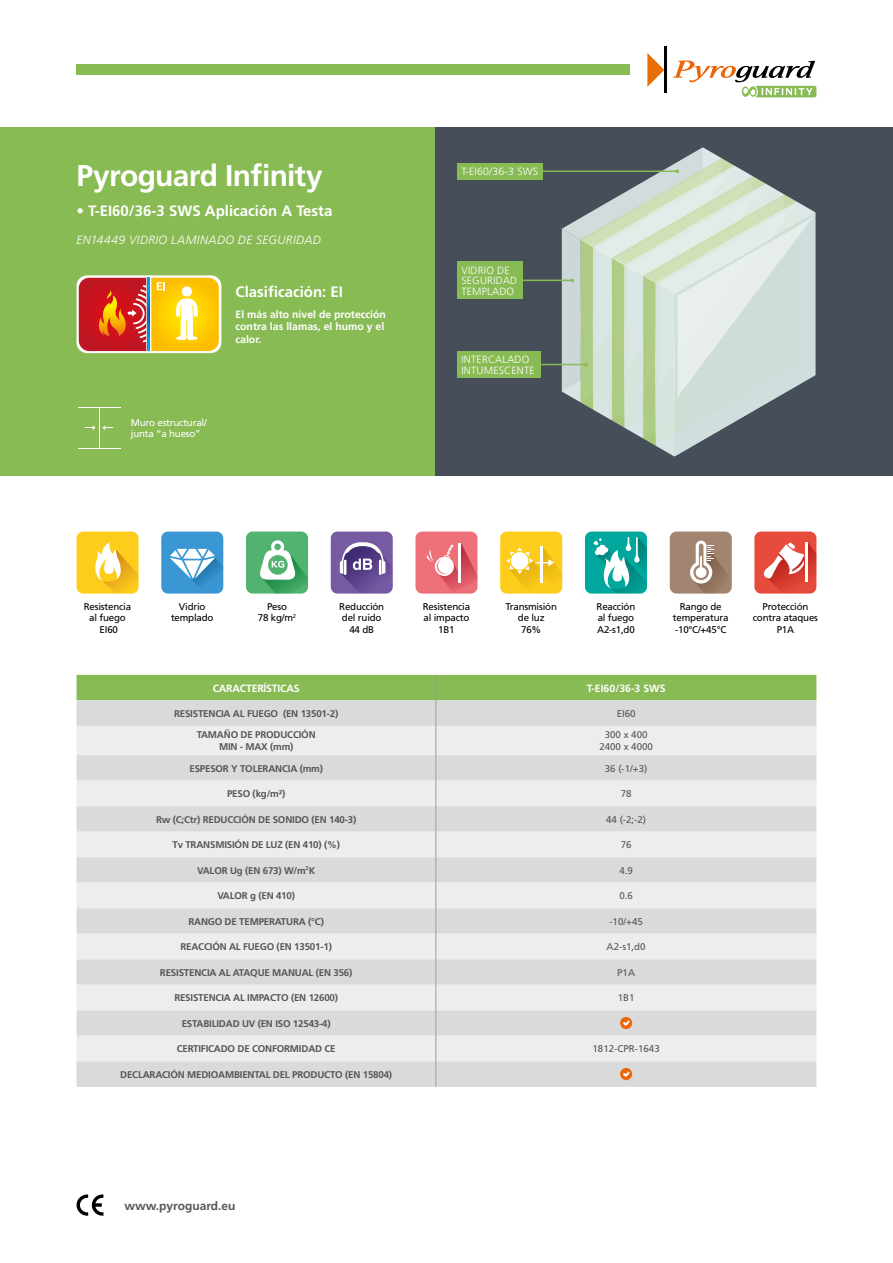
<style>
.page{position:relative;width:893px;height:1263px;background:#fff}
.page>*{position:absolute;margin:0;border:0;box-sizing:border-box;transform-origin:0 0}
.t1{font:700 30px "Frutiger LT Std";letter-spacing:-.025em;color:#fff}
.t2{font:700 15px "Frutiger LT Std";color:#fff}
.t3{font:italic 300 12px "Frutiger LT Std";letter-spacing:.035em;color:#fff}
.t4{font:700 12px "Frutiger LT Std";color:#575756}
.t5{font:700 10.5px/12.6px "Frutiger LT Std";color:#fff}
.t6{font:300 10.5px/10.5px "Frutiger LT Std";letter-spacing:.02em;color:#fff}
.t7{font:700 10.5px "Frutiger LT Std";letter-spacing:-.02em;color:#fff}
.t8{font:700 9.75px/11.7px "Frutiger LT Std";letter-spacing:-.02em;color:#575756;text-align:center}
.t9{font:9.75px/11.7px "Frutiger LT Std";letter-spacing:-.02em;color:#000;text-align:center}
.t10{font:9.75px/11.7px "Frutiger LT Std";color:#575756;text-align:center}
.t11{font:9.75px/11.7px "Frutiger LT Std";letter-spacing:-.02em;color:#fff}
</style>
<div class="page">
<div style="left:77px;top:64px;width:553px;height:10px;background:#89bb55"></div>
<div style="left:0;top:128px;width:436px;height:348px;background:#89bb55"></div>
<div style="left:436px;top:128px;width:457px;height:348px;background:#464e59"></div>
<svg style="left:647px;top:53px;width:17px;height:34px"></svg>
<hr style="left:664px;top:46px;width:2px;height:47px;background:#000">
<svg style="left:673px;top:60px;width:143px;height:37px"></svg>
<svg style="left:77px;top:275px;width:144px;height:78px"></svg>
<svg style="left:79px;top:278px;width:140px;height:73px;background:#df812d"></svg>
<hr style="left:477px;top:364px;width:109px;height:1px;background:#89bb55">
<div style="left:457px;top:351px;width:83px;height:27px;background:#89bb55"></div>
<svg style="left:77px;top:675px;width:739px;height:412px;background:#dde0da"></svg>
<div style="left:246px;top:531px;width:62px;height:63px;background:#51b36f;border-radius:7px"></div>
<svg style="left:259px;top:540px;width:49px;height:54px"></svg>
<div style="left:331px;top:531px;width:62px;height:63px;background:#765ba3;border-radius:7px"></div>
<svg style="left:340px;top:542px;width:53px;height:51px"></svg>
<div style="left:77px;top:531px;width:62px;height:63px;background:#fecc1b;border-radius:7px"></div>
<svg style="left:95px;top:542px;width:44px;height:52px"></svg>
<div style="left:415px;top:531px;width:62px;height:63px;background:#ee717a;border-radius:7px"></div>
<svg style="left:427px;top:543px;width:50px;height:51px"></svg>
<div style="left:500px;top:531px;width:62px;height:63px;background:#fecc1b;border-radius:7px"></div>
<svg style="left:506px;top:546px;width:56px;height:47px"></svg>
<div style="left:670px;top:531px;width:62px;height:62px;background:#a28571;border-radius:7px"></div>
<svg style="left:690px;top:541px;width:42px;height:52px"></svg>
<hr style="left:478px;top:171px;width:199px;height:1px;background:#89bb55">
<div style="left:457px;top:163px;width:85px;height:16px;background:#89bb55"></div>
<div style="left:161px;top:531px;width:62px;height:63px;background:#3a97d3;border-radius:7px"></div>
<svg style="left:170px;top:549px;width:53px;height:44px"></svg>
<div style="left:754px;top:531px;width:62px;height:63px;background:#e64b3c;border-radius:7px"></div>
<svg style="left:760px;top:542px;width:56px;height:52px"></svg>
<hr style="left:478px;top:280px;width:94px;height:1px;background:#89bb55">
<svg style="left:562px;top:147px;width:253px;height:309px"></svg>
<div style="left:457px;top:262px;width:65px;height:37px;background:#89bb55"></div>
<div style="left:585px;top:531px;width:62px;height:63px;background:#00a79d;border-radius:7px"></div>
<svg style="left:594px;top:537px;width:53px;height:57px"></svg>
<hr style="left:78px;top:407px;width:42px;height:1px;background:#fff">
<hr style="left:78px;top:448px;width:42px;height:1px;background:#fff">
<hr style="left:99px;top:407px;width:1px;height:41px;background:#fff">
<svg style="left:85px;top:425px;width:10px;height:5px"></svg>
<svg style="left:102px;top:425px;width:10px;height:5px"></svg>
<svg style="left:77px;top:1194px;width:26px;height:22px"></svg>
<h1 class="t1" style="left:77px;top:158px;width:248px">Pyroguard Infinity</h1>
<h2 class="t2" style="left:77px;top:202px;width:257px">• T-EI60/36-3 SWS Aplicación A Testa</h2>
<p class="t3" style="left:77px;top:232px;width:246px">EN14449 VIDRIO LAMINADO DE SEGURIDAD</p>
<h2 class="t2" style="left:236px;top:283px;width:109px">Clasificación: EI</h2>
<p class="t5" style="left:236px;top:308px;width:152px">El más alto nivel de protección contra las llamas, el humo y el calor.</p>
<p class="t11" style="left:131px;top:416px;width:77px">Muro estructural/ junta “a hueso”</p>
<p class="t6" style="left:461px;top:166px;width:78px">T-EI60/36-3 SWS</p>
<p class="t6" style="left:461px;top:265px;width:57px">VIDRIO DE<br>SEGURIDAD<br>TEMPLADO</p>
<p class="t6" style="left:461px;top:354px;width:75px">INTERCALADO<br>INTUMESCENTE</p>
<p class="t9" style="left:84px;top:600px;width:49px">Resistencia al fuego<br>EI60</p>
<p class="t9" style="left:423px;top:600px;width:49px">Resistencia al impacto<br>1B1</p>
<p class="t9" style="left:505px;top:600px;width:53px">Transmisión de luz<br>76%</p>
<p class="t9" style="left:673px;top:600px;width:57px">Rango de temperatura -10°C/+45°C</p>
<p class="t9" style="left:171px;top:600px;width:44px">Vidrio templado</p>
<p class="t9" style="left:753px;top:600px;width:67px">Protección contra ataques<br>P1A</p>
<p class="t9" style="left:258px;top:600px;width:40px">Peso<br>78 kg/m<sup>2</sup></p>
<p class="t9" style="left:339px;top:600px;width:47px">Reducción del ruido<br>44 dB</p>
<p class="t9" style="left:597px;top:600px;width:40px;text-align:justify">Reacción al fuego A2-s1,d0</p>
<p class="t7" style="left:213px;top:682px;width:88px">CARACTERÍSTICAS</p>
<p class="t5" style="left:587px;top:682px;width:80px">T-EI60/36-3 SWS</p>
<p class="t8" style="left:174px;top:708px;width:166px">RESISTENCIA AL FUEGO (EN 13501-2)</p>
<p class="t10" style="left:617px;top:708px;width:20px">EI60</p>
<p class="t8" style="left:197px;top:729px;width:121px">TAMAÑO DE PRODUCCIÓN<br>MIN - MAX (mm)</p>
<p class="t10" style="left:599px;top:729px;width:55px">300 x 400<br>2400 x 4000</p>
<p class="t8" style="left:189px;top:762px;width:135px">ESPESOR Y TOLERANCIA (mm)</p>
<p class="t10" style="left:605px;top:762px;width:44px">36 (-1/+3)</p>
<p class="t8" style="left:227px;top:788px;width:60px">PESO (kg/m²)</p>
<p class="t10" style="left:621px;top:788px;width:12px">78</p>
<p class="t8" style="left:156px;top:813px;width:202px">Rw (C;Ctr) REDUCCIÓN DE SONIDO (EN 140-3)</p>
<p class="t10" style="left:606px;top:813px;width:42px">44 (-2;-2)</p>
<p class="t8" style="left:172px;top:839px;width:169px">Tv TRANSMISIÓN DE LUZ (EN 410) (%)</p>
<p class="t10" style="left:621px;top:839px;width:12px">76</p>
<p class="t8" style="left:197px;top:864px;width:119px">VALOR Ug (EN 673) W/m<sup>2</sup>K</p>
<p class="t10" style="left:619px;top:864px;width:15px">4.9</p>
<p class="t8" style="left:217px;top:890px;width:79px">VALOR g (EN 410)</p>
<p class="t10" style="left:619px;top:890px;width:15px">0.6</p>
<p class="t8" style="left:188px;top:915px;width:137px">RANGO DE TEMPERATURA (°C)</p>
<p class="t10" style="left:609px;top:915px;width:35px">-10/+45</p>
<p class="t8" style="left:180px;top:941px;width:153px">REACCIÓN AL FUEGO (EN 13501-1)</p>
<p class="t10" style="left:607px;top:941px;width:41px">A2-s1,d0</p>
<p class="t8" style="left:160px;top:966px;width:194px">RESISTENCIA AL ATAQUE MANUAL (EN 356)</p>
<p class="t10" style="left:617px;top:966px;width:19px">P1A</p>
<p class="t8" style="left:174px;top:992px;width:165px">RESISTENCIA AL IMPACTO (EN 12600)</p>
<p class="t10" style="left:618px;top:992px;width:18px">1B1</p>
<p class="t8" style="left:182px;top:1017px;width:150px">ESTABILIDAD UV (EN ISO 12543-4)</p>
<p class="t8" style="left:177px;top:1043px;width:161px">CERTIFICADO DE CONFORMIDAD CE</p>
<p class="t10" style="left:593px;top:1043px;width:69px">1812-CPR-1643</p>
<p class="t8" style="left:120px;top:1068px;width:273px">DECLARACIÓN MEDIOAMBIENTAL DEL PRODUCTO (EN 15804)</p>
<p class="t4" style="left:125px;top:1198px;width:112px">www.pyroguard.eu</p>
</div>
